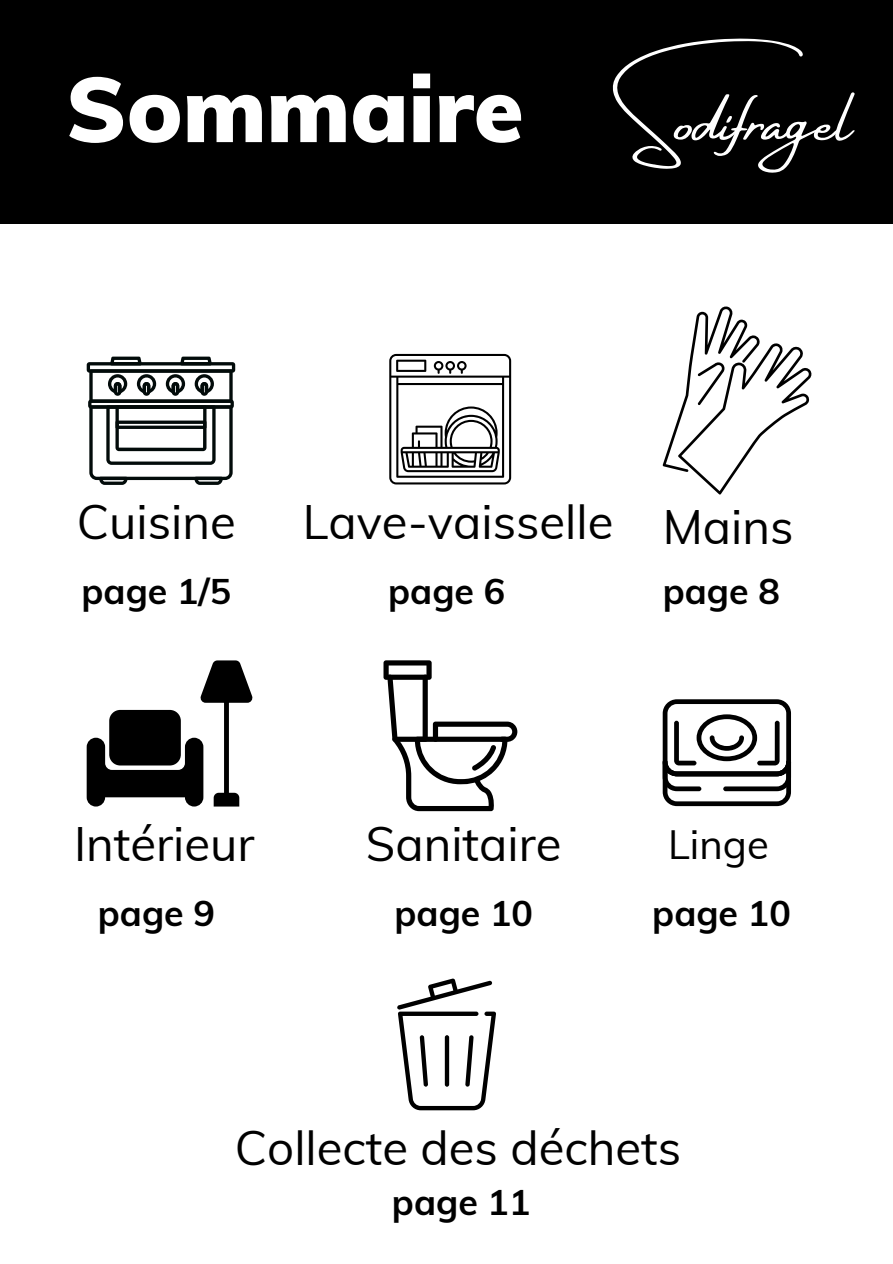
<style>
.page{position:relative;width:893px;height:1264px;background:#fff}
.page>*{position:absolute;margin:0;border:0;box-sizing:border-box;transform-origin:0 0}
.t1{font:900 90.6px "Muli";color:#fff}
.t2{font:69px "Amsterdam Four";color:#fff}
.t3{font:47.25px "Muli";color:#000}
.t4{font:40.05px "Muli";color:#000}
.t5{font:700 35.7px "Muli";color:#000}
</style>
<div class="page">
<div style="left:0;top:0;width:892px;height:223px;background:#000"></div>
<svg style="left:389px;top:354px;width:122px;height:130px"></svg>
<svg style="left:662px;top:306px;width:150px;height:188px"></svg>
<svg style="left:87px;top:660px;width:166px;height:146px"></svg>
<svg style="left:383px;top:660px;width:134px;height:151px"></svg>
<svg style="left:662px;top:699px;width:129px;height:107px"></svg>
<svg style="left:397px;top:978px;width:99px;height:132px"></svg>
<svg style="left:87px;top:356px;width:148px;height:129px"></svg>
<p class="t1" style="left:66px;top:51px;width:459px">Sommaire</p>
<p class="t2" style="left:626px;top:83px;width:228px">Sodifragel</p>
<p class="t3" style="left:77px;top:492px;width:160px">Cuisine</p>
<p class="t3" style="left:303px;top:492px;width:312px">Lave-vaisselle</p>
<p class="t3" style="left:662px;top:496px;width:132px">Mains</p>
<p class="t5" style="left:81px;top:568px;width:151px">page 1/5</p>
<p class="t5" style="left:388px;top:568px;width:119px">page 6</p>
<p class="t5" style="left:662px;top:568px;width:119px">page 8</p>
<p class="t3" style="left:74px;top:813px;width:182px">Intérieur</p>
<p class="t3" style="left:366px;top:813px;width:197px">Sanitaire</p>
<p class="t4" style="left:668px;top:818px;width:102px">Linge</p>
<p class="t5" style="left:98px;top:890px;width:119px">page 9</p>
<p class="t5" style="left:394px;top:890px;width:140px">page 10</p>
<p class="t5" style="left:652px;top:890px;width:140px">page 10</p>
<p class="t3" style="left:235px;top:1117px;width:448px">Collecte des déchets</p>
<p class="t5" style="left:392px;top:1179px;width:140px">page 11</p>
</div>
